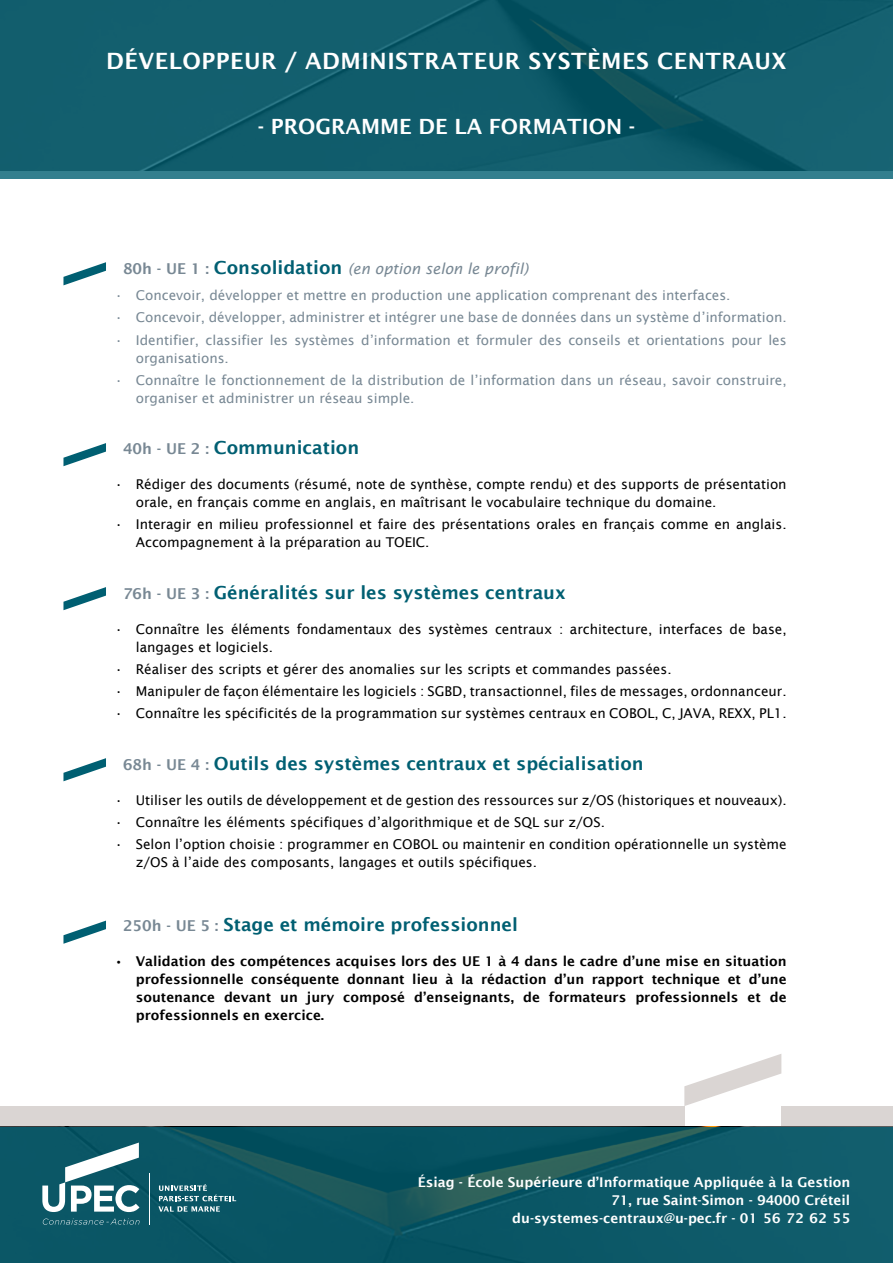
<style>
.page{position:relative;width:893px;height:1263px;background:#fff}
.page>*{position:absolute;margin:0;border:0;box-sizing:border-box;transform-origin:0 0}
.t1{font:600 22.5px "Lucida Sans";letter-spacing:.02em;color:#fff}
.t2{font:600 21px "Lucida Sans";color:#fff}
.t3{font:600 18px "Lucida Sans";color:#005f72}
.t4{font:italic 15px "Lucida Sans";color:#788894}
.t5{font:13.5px/18px "Lucida Sans";color:#000}
.t6{font:13.5px/18px "Lucida Sans";color:#788894}
.t7{font:600 13.5px/18px "Lucida Sans";color:#000;text-align:justify}
.t8{font:600 13.5px/18px "Lucida Sans";color:#fff;text-align:right}
.s1{font-weight:600;font-style:normal}
.s2{font-weight:600;font-style:normal;font-size:18px;color:#005f72}
.s3{font-size:15px;color:#788894}
</style>
<div class="page">
<svg style="left:0;top:1127px;width:893px;height:136px;fill:#0b5765"></svg>
<svg style="left:0;top:0;width:893px;height:179px;fill:#125e6d"></svg>
<svg style="left:63px;top:262px;width:43px;height:23px"></svg>
<svg style="left:63px;top:443px;width:43px;height:23px"></svg>
<svg style="left:63px;top:587px;width:43px;height:23px"></svg>
<svg style="left:63px;top:758px;width:43px;height:23px"></svg>
<svg style="left:63px;top:920px;width:43px;height:24px"></svg>
<svg style="left:158px;top:1184px;width:78px;height:27px"></svg>
<svg style="left:43px;top:1218px;width:97px;height:7px"></svg>
<svg style="left:42px;top:1142px;width:97px;height:70px"></svg>
<hr style="left:149px;top:1173px;width:1px;height:51px;background:#fff">
<div style="left:0;top:1106px;width:684px;height:20px;background:#dad5d3"></div>
<div style="left:781px;top:1106px;width:112px;height:20px;background:#dad5d3"></div>
<svg style="left:684px;top:1054px;width:97px;height:52px"></svg>
<h1 class="t1" style="left:106px;top:48px;width:682px">DÉVELOPPEUR / ADMINISTRATEUR SYSTÈMES CENTRAUX</h1>
<h2 class="t2" style="left:258px;top:115px;width:379px">- PROGRAMME DE LA FORMATION -</h2>
<p class="t4" style="left:123px;top:260px;width:407px"><span class="s1">80h - UE 1 :</span> <span class="s2">Consolidation</span> (en option selon le profil)</p>
<p class="t6" style="left:115px;top:286px;width:618px">• Concevoir, développer et mettre en production une application comprenant des interfaces.</p>
<p class="t6" style="left:115px;top:309px;width:674px">• Concevoir, développer, administrer et intégrer une base de données dans un système d’information.</p>
<p class="t6" style="left:136px;top:331px;width:652px;text-indent:-21px">• Identifier, classifier les systèmes d’information et formuler des conseils et orientations pour les organisations.</p>
<p class="t6" style="left:136px;top:371px;width:652px;text-indent:-21px">• Connaître le fonctionnement de la distribution de l’information dans un réseau, savoir construire, organiser et administrer un réseau simple.</p>
<h3 class="t3" style="left:123px;top:437px;width:238px"><span class="s3">40h - UE 2 :</span> Communication</h3>
<p class="t5" style="left:136px;top:475px;width:652px;text-indent:-21px">• Rédiger des documents (résumé, note de synthèse, compte rendu) et des supports de présentation orale, en français comme en anglais, en maîtrisant le vocabulaire technique du domaine.</p>
<p class="t5" style="left:136px;top:516px;width:652px;text-indent:-21px">• Interagir en milieu professionnel et faire des présentations orales en français comme en anglais.<br>Accompagnement à la préparation au TOEIC.</p>
<h3 class="t3" style="left:123px;top:582px;width:444px"><span class="s3">76h - UE 3 :</span> Généralités sur les systèmes centraux</h3>
<p class="t5" style="left:136px;top:620px;width:652px;text-indent:-21px">• Connaître les éléments fondamentaux des systèmes centraux : architecture, interfaces de base, langages et logiciels.</p>
<p class="t5" style="left:115px;top:660px;width:559px">• Réaliser des scripts et gérer des anomalies sur les scripts et commandes passées.</p>
<p class="t5" style="left:115px;top:682px;width:674px">• Manipuler de façon élémentaire les logiciels : SGBD, transactionnel, files de messages, ordonnanceur.</p>
<p class="t5" style="left:115px;top:705px;width:674px">• Connaître les spécificités de la programmation sur systèmes centraux en COBOL, C, JAVA, REXX, PL1.</p>
<h3 class="t3" style="left:123px;top:753px;width:522px"><span class="s3">68h - UE 4 :</span> Outils des systèmes centraux et spécialisation</h3>
<p class="t5" style="left:115px;top:791px;width:674px">• Utiliser les outils de développement et de gestion des ressources sur z/OS (historiques et nouveaux).</p>
<p class="t5" style="left:115px;top:813px;width:492px">• Connaître les éléments spécifiques d’algorithmique et de SQL sur z/OS.</p>
<p class="t5" style="left:136px;top:835px;width:652px;text-indent:-21px">• Selon l’option choisie : programmer en COBOL ou maintenir en condition opérationnelle un système z/OS à l’aide des composants, langages et outils spécifiques.</p>
<h3 class="t3" style="left:123px;top:915px;width:396px"><span class="s3">250h - UE 5 :</span> Stage et mémoire professionnel</h3>
<p class="t7" style="left:136px;top:952px;width:652px;text-indent:-21px">• Validation des compétences acquises lors des UE 1 à 4 dans le cadre d’une mise en situation professionnelle conséquente donnant lieu à la rédaction d’un rapport technique et d’une soutenance devant un jury composé d’enseignants, de formateurs professionnels et de professionnels en exercice.</p>
<p class="t8" style="left:418px;top:1173px;width:434px">Ésiag - École Supérieure d’Informatique Appliquée à la Gestion<br>71, rue Saint-Simon - 94000 Créteil du-systemes-centraux@u-pec.fr - 01 56 72 62 55</p>
</div>
